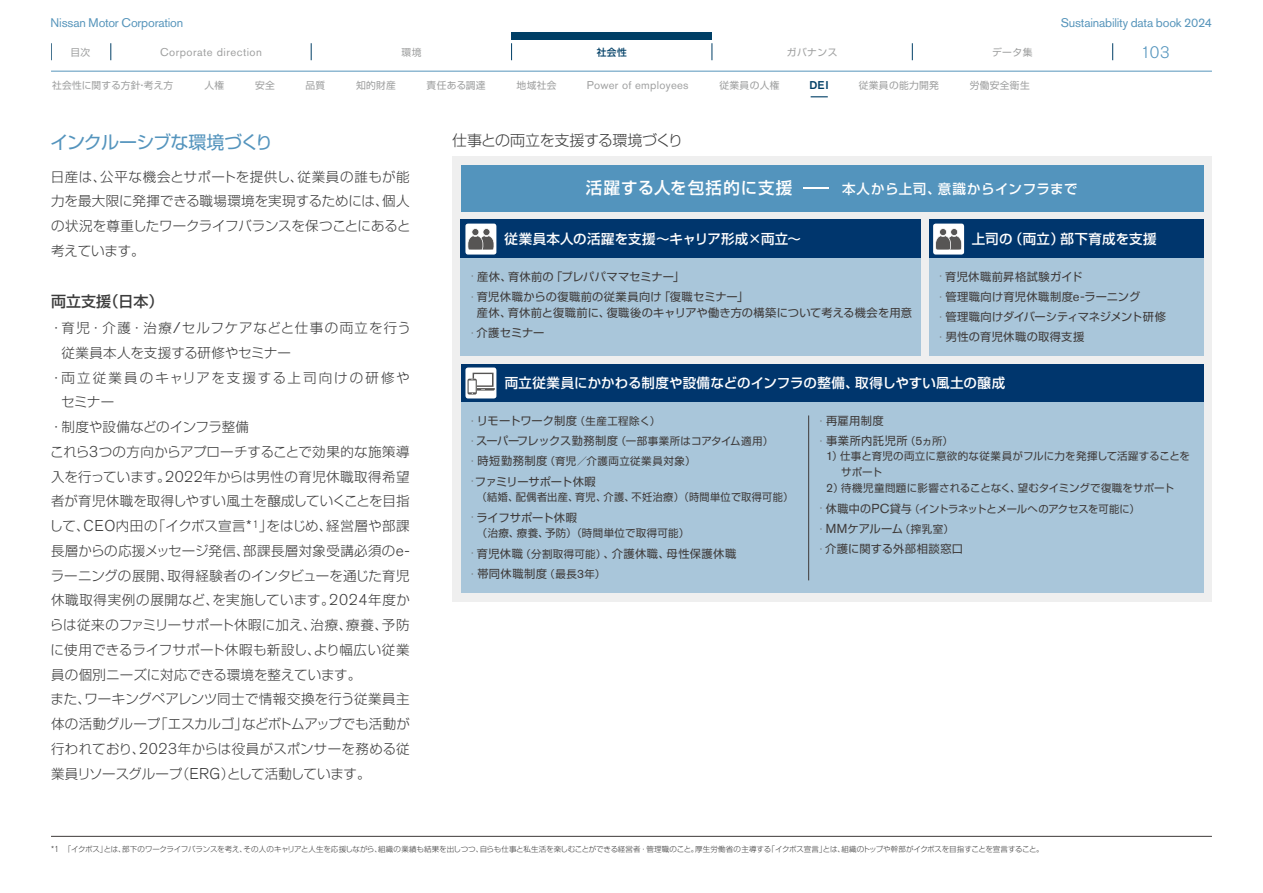
<style>
.page{position:relative;width:1263px;height:893px;background:#fff}
.page>*{position:absolute;margin:0;border:0;box-sizing:border-box;transform-origin:0 0}
.t1{font:18px "Shin Go Pro";letter-spacing:-.04em;color:#5494bd}
.t2{font:300 16.5px "Nissan Pro";color:#5394bd}
.t3{font:300 15px "Shin Go Pro";letter-spacing:-.03em;color:#3c3c3c}
.t4{font:500 15px "Shin Go Pro";color:#3c3c3c}
.t5{font:300 13.5px/24.8px "Shin Go Pro";letter-spacing:.01em;color:#3c3c3c;text-align:justify}
.t6{font:500 13.5px "Shin Go Pro";letter-spacing:.02em;color:#fff}
.t7{font:500 13.5px "Shin Go Pro";letter-spacing:.04em;color:#fff}
.t8{font:300 13.5px "Shin Go Pro";letter-spacing:.05em;color:#3c3c3c}
.t9{font:300 13.5px "Shin Go Pro";letter-spacing:-.01em;color:#3c3c3c}
.t10{font:300 13.5px "Shin Go Pro";letter-spacing:.08em;color:#3c3c3c}
.t11{font:300 13.5px "Shin Go Pro";letter-spacing:-.02em;color:#3c3c3c}
.t12{font:300 13.5px "Shin Go Pro";letter-spacing:.145em;color:#3c3c3c}
.t13{font:12.45px "Nissan Pro";letter-spacing:-.015em;color:#5795bb}
.t14{font:11.25px/20.2px "Shin Go Pro";letter-spacing:.02em;color:#3e3a39}
.t15{font:11.25px/20.2px "Shin Go Pro";letter-spacing:.04em;color:#3e3a39}
.t16{font:11.25px "Nissan Pro";letter-spacing:.045em;color:#9fa0a0}
.t17{font:11.25px "Shin Go Pro";color:#3e3a39}
.t18{font:11.25px "Nissan Pro";letter-spacing:.025em;color:#9fa0a0}
.t19{font:11.25px "Shin Go Pro";letter-spacing:-.025em;color:#3e3a39}
.t20{font:11.25px "Shin Go Pro";letter-spacing:-.005em;color:#3e3a39}
.t21{font:500 11.25px "Nissan Pro";color:#003f66}
.t22{font:10.5px "Shin Go Pro";letter-spacing:.02em;color:#3e3a39}
.t23{font:10.5px/20.2px "Shin Go Pro";letter-spacing:.04em;color:#3e3a39}
.t24{font:10.5px "Shin Go Pro";letter-spacing:-.025em;color:#3e3a39}
.t25{font:9.75px "Shin Go Pro";letter-spacing:.03em;color:#9fa0a0}
.t26{font:9.75px "Shin Go Pro";letter-spacing:.005em;color:#9fa0a0}
.t27{font:500 9.75px "Shin Go Pro";color:#003f66}
.t28{font:300 7.5px "Shin Go Pro";letter-spacing:-.01em;color:#3c3c3c}
.s1{font-family:"Nissan Pro";font-size:15.45px}
.s2{font-size:16.5px}
.s3{font-family:"Nissan Pro";font-weight:300;font-size:18.9px}
.s4{font-size:7.8px;color:#727171}
.s5{font-family:"Nissan Pro";font-size:12.9px}
.s6{font-size:10.5px}
.s7{font-size:11.25px}
.s8{font-family:"Nissan Pro";font-size:12.15px}
.s9{font-family:"Nissan Pro";font-size:8.7px}
</style>
<div class="page">
<div style="left:512px;top:32px;width:200px;height:8px;background:#003f66"></div>
<svg style="left:111px;top:43px;width:1px;height:17px"></svg>
<svg style="left:51px;top:43px;width:1px;height:17px"></svg>
<svg style="left:311px;top:43px;width:1px;height:17px"></svg>
<svg style="left:511px;top:43px;width:1px;height:17px"></svg>
<svg style="left:712px;top:43px;width:1px;height:17px"></svg>
<svg style="left:912px;top:43px;width:1px;height:17px"></svg>
<svg style="left:1112px;top:43px;width:1px;height:17px"></svg>
<hr style="left:51px;top:71px;width:1161px;height:1px;background:#5795bb">
<svg style="left:811px;top:96px;width:17px;height:1px"></svg>
<hr style="left:51px;top:836px;width:1161px;height:1px;background:#3e3a39">
<div style="left:452px;top:157px;width:760px;height:445px;background:#efefef"></div>
<div style="left:461px;top:220px;width:460px;height:38px;background:#00366d"></div>
<div style="left:461px;top:258px;width:460px;height:98px;background:#a9c6da"></div>
<div style="left:929px;top:220px;width:274px;height:38px;background:#00366d"></div>
<div style="left:929px;top:258px;width:274px;height:98px;background:#a9c6da"></div>
<div style="left:461px;top:364px;width:742px;height:38px;background:#00366d"></div>
<div style="left:461px;top:402px;width:742px;height:191px;background:#a9c6da"></div>
<div style="left:461px;top:165px;width:742px;height:46px;background:#5394bd"></div>
<div style="left:465px;top:367px;width:31px;height:31px;background:#fff;border-radius:3px"></div>
<svg style="left:467px;top:373px;width:28px;height:22px"></svg>
<div style="left:465px;top:224px;width:31px;height:31px;background:#fff;border-radius:3px"></div>
<svg style="left:467px;top:228px;width:27px;height:22px"></svg>
<div style="left:933px;top:224px;width:31px;height:31px;background:#fff;border-radius:3px"></div>
<svg style="left:935px;top:228px;width:27px;height:22px"></svg>
<hr style="left:808px;top:415px;width:1px;height:165px;background:#3e3a39">
<p class="t13" style="left:51px;top:14px;width:134px">Nissan Motor Corporation</p>
<p class="t13" style="left:1061px;top:14px;width:153px">Sustainability data book 2024</p>
<p class="t25" style="left:70px;top:44px;width:21px">目次</p>
<p class="t16" style="left:160px;top:44px;width:103px">Corporate direction</p>
<p class="t25" style="left:401px;top:44px;width:21px">環境</p>
<p class="t27" style="left:597px;top:44px;width:32px">社会性</p>
<p class="t25" style="left:787px;top:44px;width:52px">ガバナンス</p>
<p class="t25" style="left:992px;top:44px;width:42px">データ集</p>
<p class="t26" style="left:52px;top:77px;width:123px">社会性に関する方針・考え方</p>
<p class="t25" style="left:204px;top:77px;width:21px">人権</p>
<p class="t25" style="left:255px;top:77px;width:21px">安全</p>
<p class="t25" style="left:305px;top:77px;width:21px">品質</p>
<p class="t25" style="left:356px;top:77px;width:41px">知的財産</p>
<p class="t25" style="left:427px;top:77px;width:61px">責任ある調達</p>
<p class="t25" style="left:517px;top:77px;width:41px">地域社会</p>
<p class="t18" style="left:587px;top:78px;width:103px">Power of employees</p>
<p class="t25" style="left:719px;top:77px;width:61px">従業員の人権</p>
<p class="t21" style="left:809px;top:78px;width:21px">DEI</p>
<p class="t25" style="left:859px;top:77px;width:82px">従業員の能力開発</p>
<p class="t25" style="left:970px;top:77px;width:61px">労働安全衛生</p>
<p class="t2" style="left:1141px;top:41px;width:31px">103</p>
<h1 class="t1" style="left:51px;top:127px;width:224px">インクルーシブな環境づくり</h1>
<p class="t5" style="left:51px;top:163px;width:361px">日産は、公平な機会とサポートを提供し、従業員の誰もが能力を最大限に発揮できる職場環境を実現するためには、個人の状況を尊重したワークライフバランスを保つことにあると考えています。</p>
<p class="t4" style="left:51px;top:289px;width:114px">両立支援（日本）</p>
<p class="t10" style="left:49px;top:317px;width:363px">・育児・介護・治療<span class="s1">/</span>セルフケアなどと仕事の両立を行う</p>
<p class="t5" style="left:62px;top:339px;width:231px">従業員本人を支援する研修やセミナー</p>
<p class="t12" style="left:49px;top:366px;width:362px">・両立従業員のキャリアを支援する上司向けの研修や</p>
<p class="t5" style="left:61px;top:388px;width:54px">セミナー</p>
<p class="t5" style="left:49px;top:413px;width:201px">・制度や設備などのインフラ整備</p>
<p class="t5" style="left:50px;top:438px;width:361px">これら<span class="s1">3</span>つの方向からアプローチすることで効果的な施策導</p>
<p class="t5" style="left:51px;top:463px;width:360px">入を行っています。<span class="s1">2022</span>年からは男性の育児休職取得希望</p>
<p class="t5" style="left:51px;top:487px;width:360px">者が育児休職を取得しやすい風土を醸成していくことを目指</p>
<p class="t5" style="left:49px;top:512px;width:362px">して、<span class="s1">CEO</span>内田の「イクボス宣言<span class="s1">*</span><sup>1</sup>」をはじめ、経営層や部課</p>
<p class="t5" style="left:51px;top:537px;width:360px">長層からの応援メッセージ発信、部課長層対象受講必須の<span class="s1">e-</span></p>
<p class="t5" style="left:51px;top:562px;width:360px">ラーニングの展開、取得経験者のインタビューを通じた育児</p>
<p class="t8" style="left:51px;top:589px;width:360px">休職取得実例の展開など、を実施しています。<span class="s1">2024</span>年度か</p>
<p class="t5" style="left:50px;top:611px;width:361px">らは従来のファミリーサポート休暇に加え、治療、療養、予防</p>
<p class="t5" style="left:51px;top:636px;width:361px">に使用できるライフサポート休暇も新設し、より幅広い従業</p>
<p class="t5" style="left:51px;top:661px;width:312px">員の個別ニーズに対応できる環境を整えています。</p>
<p class="t5" style="left:51px;top:685px;width:361px">また、ワーキングペアレンツ同士で情報交換を行う従業員主</p>
<p class="t9" style="left:51px;top:713px;width:360px">体の活動グループ「エスカルゴ」などボトムアップでも活動が</p>
<p class="t5" style="left:51px;top:735px;width:360px">行われており、<span class="s1">2023</span>年からは役員がスポンサーを務める従</p>
<p class="t11" style="left:51px;top:762px;width:321px">業員リソースグループ（<span class="s1">ERG</span>）として活動しています。</p>
<p class="t3" style="left:452px;top:128px;width:232px">仕事との両立を支援する環境づくり</p>
<p class="t7" style="left:586px;top:178px;width:493px"><span class="s2">活躍する人を包括的に支援</span> <span class="s3">-</span>本人から上司、意識からインフラまで</p>
<p class="t6" style="left:505px;top:228px;width:298px">従業員本人の活躍を支援～キャリア形成×両立～</p>
<p class="t6" style="left:972px;top:228px;width:186px">上司の（両立）部下育成を支援</p>
<p class="t14" style="left:469px;top:265px;width:281px"><span class="s4">・</span>産休、育休前の「プレパパママセミナー」<br><span class="s4">・</span>育児休職からの復職前の従業員向け「復職セミナー」</p>
<p class="t14" style="left:469px;top:301px;width:445px;text-indent:8px">産休、育休前と復職前に、復職後のキャリアや働き方の構築について考える機会を用意<span class="s4">・</span>介護セミナー</p>
<p class="t14" style="left:937px;top:265px;width:230px"><span class="s4">・</span>育児休職前昇格試験ガイド<br><span class="s4">・</span>管理職向け育児休職制度<span class="s5">e-</span>ラーニング<br><span class="s4">・</span>管理職向けダイバーシティマネジメント研修<span class="s4">・</span>男性の育児休職の取得支援</p>
<p class="t6" style="left:505px;top:372px;width:502px">両立従業員にかかわる制度や設備などのインフラの整備、取得しやすい風土の醸成</p>
<p class="t17" style="left:469px;top:411px;width:193px"><span class="s4">・</span>リモートワーク制度<span class="s6">（生産工程除く）</span></p>
<p class="t23" style="left:469px;top:430px;width:306px"><span class="s4">・</span><span class="s7">スーパーフレックス勤務制度</span>（一部事業所はコアタイム適用）<span class="s4">・</span><span class="s7">時短勤務制度</span>（育児／介護両立従業員対象）</p>
<p class="t19" style="left:469px;top:472px;width:129px"><span class="s4">・</span>ファミリーサポート休暇</p>
<p class="t22" style="left:477px;top:488px;width:318px">（結婚、配偶者出産、育児、介護、不妊治療）（時間単位で取得可能）</p>
<p class="t20" style="left:469px;top:508px;width:110px"><span class="s4">・</span>ライフサポート休暇</p>
<p class="t22" style="left:477px;top:524px;width:214px">（治療、療養、予防）（時間単位で取得可能）</p>
<p class="t15" style="left:469px;top:542px;width:269px"><span class="s4">・</span>育児休職<span class="s6">（分割取得可能）</span>、介護休職、母性保護休職<span class="s4">・</span>帯同休職制度<span class="s6">（最長</span><span class="s8">3</span><span class="s6">年）</span></p>
<p class="t15" style="left:817px;top:409px;width:137px"><span class="s4">・</span>再雇用制度<br><span class="s4">・</span>事業所内託児所<span class="s6">（</span><span class="s8">5</span><span class="s6">ヵ所）</span></p>
<p class="t22" style="left:826px;top:448px;width:365px"><span class="s8">1</span>）仕事と育児の両立に意欲的な従業員がフルに力を発揮して活躍することを</p>
<p class="t22" style="left:841px;top:463px;width:43px">サポート</p>
<p class="t22" style="left:826px;top:479px;width:350px"><span class="s8">2</span>）待機児童問題に影響されることなく、望むタイミングで復職をサポート</p>
<p class="t24" style="left:817px;top:500px;width:324px"><span class="s4">・</span><span class="s7">休職中の</span><span class="s5">PC</span><span class="s7">貸与</span>（イントラネットとメールへのアクセスを可能に）</p>
<p class="t14" style="left:817px;top:517px;width:148px"><span class="s4">・</span><span class="s5">MM</span>ケアルーム<span class="s6">（搾乳室）</span><span class="s4">・</span>介護に関する外部相談窓口</p>
<p class="t28" style="left:51px;top:843px;width:994px"><span class="s9">*1</span>　「イクボス」とは、部下のワークライフバランスを考え、その人のキャリアと人生を応援しながら、組織の業績も結果を出しつつ、自らも仕事と私生活を楽しむことができる経営者・管理職のこと。厚生労働省の主導する「イクボス宣言」とは、組織のトップや幹部がイクボスを目指すことを宣言すること。</p>
</div>
